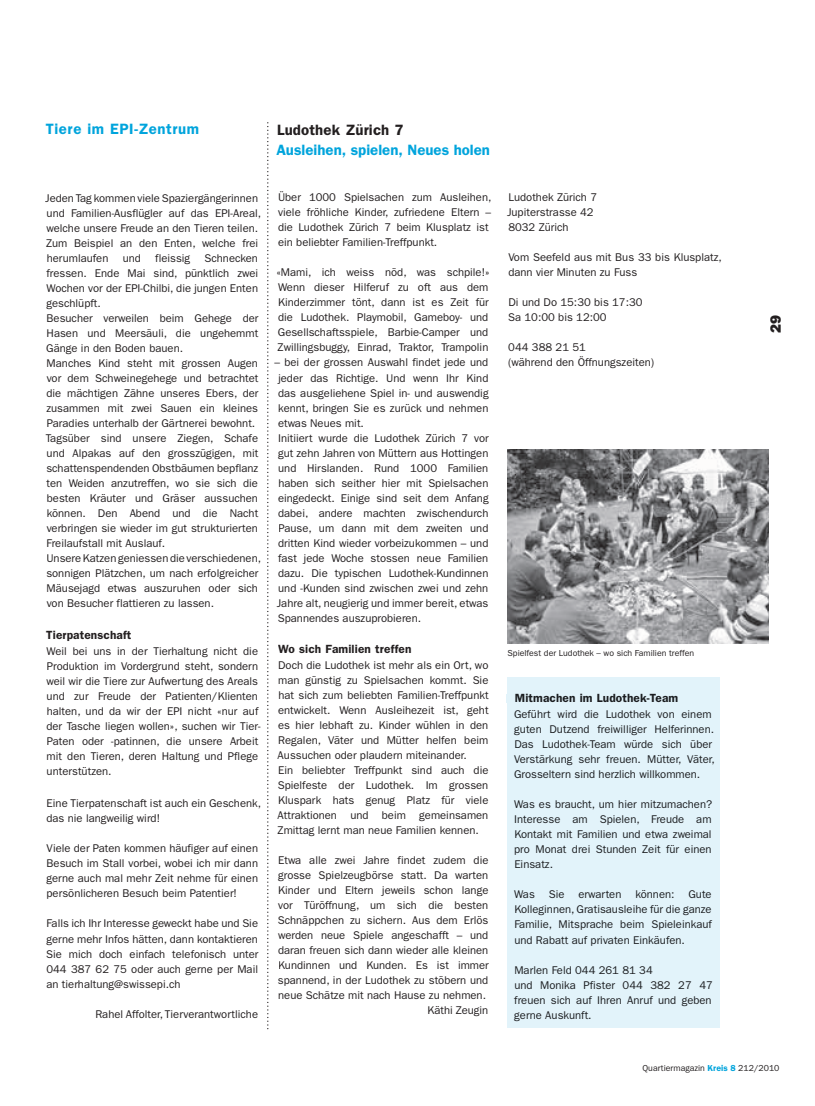
<style>
.page{position:relative;width:815px;height:1106px;background:#fff}
.page>*{position:absolute;margin:0;border:0;box-sizing:border-box;transform-origin:0 0}
.t1{font:600 15px "Franklin Gothic";color:#00a4dc}
.t2{font:600 15px "Franklin Gothic";letter-spacing:.035em;color:#00a4dc}
.t3{font:600 15px "Franklin Gothic";letter-spacing:.01em;color:#231f20}
.t4{font:800 15px "Franklin Gothic";color:#231f20}
.t5{font:600 11.88px "Franklin Gothic";letter-spacing:.01em;color:#231f20}
.t6{font:600 11.88px "Franklin Gothic";letter-spacing:.01em;color:#1b1d20}
.t7{font:11.25px/15px "ITC Franklin Gothic Std";color:#231f20}
.t8{font:11.25px/15px "ITC Franklin Gothic Std";color:#1b1d20}
.t9{font:8.75px "ITC Franklin Gothic Std";color:#231f20}
.s1{font-family:"Franklin Gothic";font-weight:600;color:#00a4dc}
</style>
<div class="page">
<svg style="left:267px;top:122px;width:1px;height:907px"></svg>
<div style="left:507px;top:677px;width:212px;height:350px;background:#e2f3fa"></div>
<img style="left:508px;top:449px;width:261px;height:194px">
<h1 class="t2" style="left:46px;top:124px;width:155px">Tiere im EPI-Zentrum</h1>
<p class="t7" style="left:45px;top:192px;width:217px">Jeden Tag kommen viele Spaziergängerinnen und Familien-Ausflügler auf das EPI-Areal, welche unsere Freude an den Tieren teilen.<br>Zum Beispiel an den Enten, welche frei herumlaufen</p>
<p class="t7" style="left:123px;top:252px;width:20px">und</p>
<p class="t7" style="left:155px;top:252px;width:36px">fleissig</p>
<p class="t7" style="left:46px;top:252px;width:217px;text-indent:159px">Schnecken fressen. Ende Mai sind, pünktlich zwei Wochen vor der EPI-Chilbi, die jungen Enten geschlüpft.<br>Besucher verweilen beim Gehege der Hasen und Meersäuli, die ungehemmt Gänge in den Boden bauen.<br>Manches Kind steht mit grossen Augen vor dem Schweinegehege und betrachtet die mächtigen Zähne unseres Ebers, der zusammen mit zwei Sauen ein kleines Paradies unterhalb der Gärtnerei bewohnt.<br>Tagsüber sind unsere Ziegen, Schafe und Alpakas auf den grosszügigen, mit schattenspendenden Obstbäumen bepflanz ten Weiden anzutreffen, wo sie sich die besten Kräuter und Gräser aussuchen können. Den Abend und die Nacht verbringen sie wieder im gut strukturierten Freilaufstall mit Auslauf.<br>Unsere Katzen geniessen die verschiedenen, sonnigen Plätzchen, um nach erfolgreicher Mäusejagd etwas auszuruhen oder sich von Besucher flattieren zu lassen.</p>
<p class="t5" style="left:46px;top:630px;width:87px">Tierpatenschaft</p>
<p class="t7" style="left:46px;top:644px;width:216px">Weil bei uns in der Tierhaltung nicht die Produktion im Vordergrund steht, sondern weil wir die Tiere zur Aufwertung des Areals und zur Freude der Patienten/Klienten halten, und da wir der EPI nicht «nur auf der Tasche liegen wollen», suchen wir Tier-Paten oder -patinnen, die unsere Arbeit mit den Tieren, deren Haltung und Pflege unterstützen.</p>
<p class="t7" style="left:46px;top:797px;width:216px">Eine Tierpatenschaft ist auch ein Geschenk, das nie langweilig wird!</p>
<p class="t7" style="left:46px;top:842px;width:213px;text-align:justify">Viele der Paten kommen häufiger auf einen Besuch im Stall vorbei, wobei ich mir dann gerne auch mal mehr Zeit nehme für einen persönlicheren Besuch beim Patentier!</p>
<p class="t7" style="left:46px;top:917px;width:214px;text-align:justify">Falls ich Ihr Interesse geweckt habe und Sie gerne mehr Infos hätten, dann kontaktieren Sie mich doch einfach telefonisch unter 044 387 62 75 oder auch gerne per Mail an tierhaltung@swissepi.ch</p>
<p class="t7" style="left:95px;top:1007px;width:164px">Rahel Affolter, Tierverantwortliche</p>
<h1 class="t3" style="left:277px;top:124px;width:128px">Ludothek Zürich 7</h1>
<h1 class="t1" style="left:276px;top:144px;width:215px">Ausleihen, spielen, Neues holen</h1>
<p class="t7" style="left:278px;top:191px;width:215px">Über 1000 Spielsachen zum Ausleihen, viele fröhliche Kinder, zufriedene Eltern – die Ludothek Zürich 7 beim Klusplatz ist ein beliebter Familien-Treffpunkt.</p>
<p class="t7" style="left:276px;top:266px;width:215px;text-align:justify">«Mami, ich weiss nöd, was schpile!» Wenn dieser Hilferuf zu oft aus dem Kinderzimmer tönt, dann ist es Zeit für die Ludothek. Playmobil, Gameboy- und Gesellschaftsspiele, Barbie-Camper und Zwillingsbuggy, Einrad, Traktor, Trampolin</p>
<p class="t7" style="left:274px;top:356px;width:216px">– bei der grossen Auswahl findet jede und jeder das Richtige. Und wenn Ihr Kind das ausgeliehene Spiel in- und auswendig kennt, bringen Sie es zurück und nehmen etwas Neues mit.<br>Initiiert wurde die Ludothek Zürich 7 vor gut zehn Jahren von Müttern aus Hottingen und Hirslanden. Rund 1000 Familien haben sich seither hier mit Spielsachen eingedeckt. Einige sind seit dem Anfang dabei, andere machten zwischendurch Pause, um dann mit dem zweiten und dritten Kind wieder vorbeizukommen – und fast jede Woche stossen neue Familien dazu. Die typischen Ludothek-Kundinnen und -Kunden sind zwischen zwei und zehn Jahre alt, neugierig und immer bereit, etwas Spannendes auszuprobieren.</p>
<p class="t5" style="left:278px;top:644px;width:135px">Wo sich Familien treffen</p>
<p class="t7" style="left:278px;top:658px;width:213px">Doch die Ludothek ist mehr als ein Ort, wo man günstig zu Spielsachen kommt. Sie hat sich zum beliebten Familien-Treffpunkt entwickelt. Wenn Ausleihezeit ist, geht es hier lebhaft zu. Kinder wühlen in den Regalen, Väter und Mütter helfen beim Aussuchen oder plaudern miteinander.<br>Ein beliebter Treffpunkt sind auch die Spielfeste der Ludothek. Im grossen Kluspark hats genug Platz für viele Attraktionen und beim gemeinsamen Zmittag lernt man neue Familien kennen.</p>
<p class="t7" style="left:278px;top:853px;width:213px;text-align:right">Etwa alle zwei Jahre findet zudem die grosse Spielzeugbörse statt. Da warten Kinder und Eltern jeweils schon lange vor Türöffnung, um sich die besten Schnäppchen zu sichern. Aus dem Erlös werden neue Spiele angeschafft – und daran freuen sich dann wieder alle kleinen Kundinnen und Kunden. Es ist immer spannend, in der Ludothek zu stöbern und neue Schätze mit nach Hause zu nehmen.<br>Käthi Zeugin</p>
<p class="t7" style="left:507px;top:191px;width:92px">Ludothek Zürich 7<br>Jupiterstrasse 42<br>8032 Zürich</p>
<p class="t7" style="left:508px;top:251px;width:215px">Vom Seefeld aus mit Bus 33 bis Klusplatz, dann vier Minuten zu Fuss</p>
<p class="t7" style="left:508px;top:296px;width:136px">Di und Do 15:30 bis 17:30<br>Sa 10:00 bis 12:00</p>
<p class="t7" style="left:508px;top:341px;width:148px">044 388 21 51<br>(während den Öffnungszeiten)</p>
<p class="t9" style="left:508px;top:650px;width:188px">Spielfest der Ludothek – wo sich Familien treffen</p>
<p class="t6" style="left:515px;top:694px;width:165px">Mitmachen im Ludothek-Team</p>
<p class="t8" style="left:514px;top:708px;width:202px">Geführt wird die Ludothek von einem guten Dutzend freiwilliger Helferinnen.<br>Das Ludothek-Team würde sich über Verstärkung sehr freuen. Mütter, Väter, Grosseltern sind herzlich willkommen.</p>
<p class="t8" style="left:514px;top:798px;width:199px;text-align:justify">Was es braucht, um hier mitzumachen?<br>Interesse am Spielen, Freude am Kontakt mit Familien und etwa zweimal pro Monat drei Stunden Zeit für einen Einsatz.</p>
<p class="t8" style="left:514px;top:888px;width:199px;text-align:justify">Was Sie erwarten können: Gute Kolleginnen, Gratisausleihe für die ganze Familie, Mitsprache beim Spieleinkauf und Rabatt auf privaten Einkäufen.</p>
<p class="t8" style="left:514px;top:963px;width:200px">Marlen Feld 044 261 81 34<br>und Monika Pfister 044 382 27 47 freuen sich auf Ihren Anruf und geben gerne Auskunft.</p>
<h1 class="t4" style="left:767px;top:333px;width:20px;rotate:-90deg">29</h1>
<p class="t9" style="left:642px;top:1064px;width:139px">Quartiermagazin <span class="s1">Kreis 8</span> 212/2010</p>
</div>
